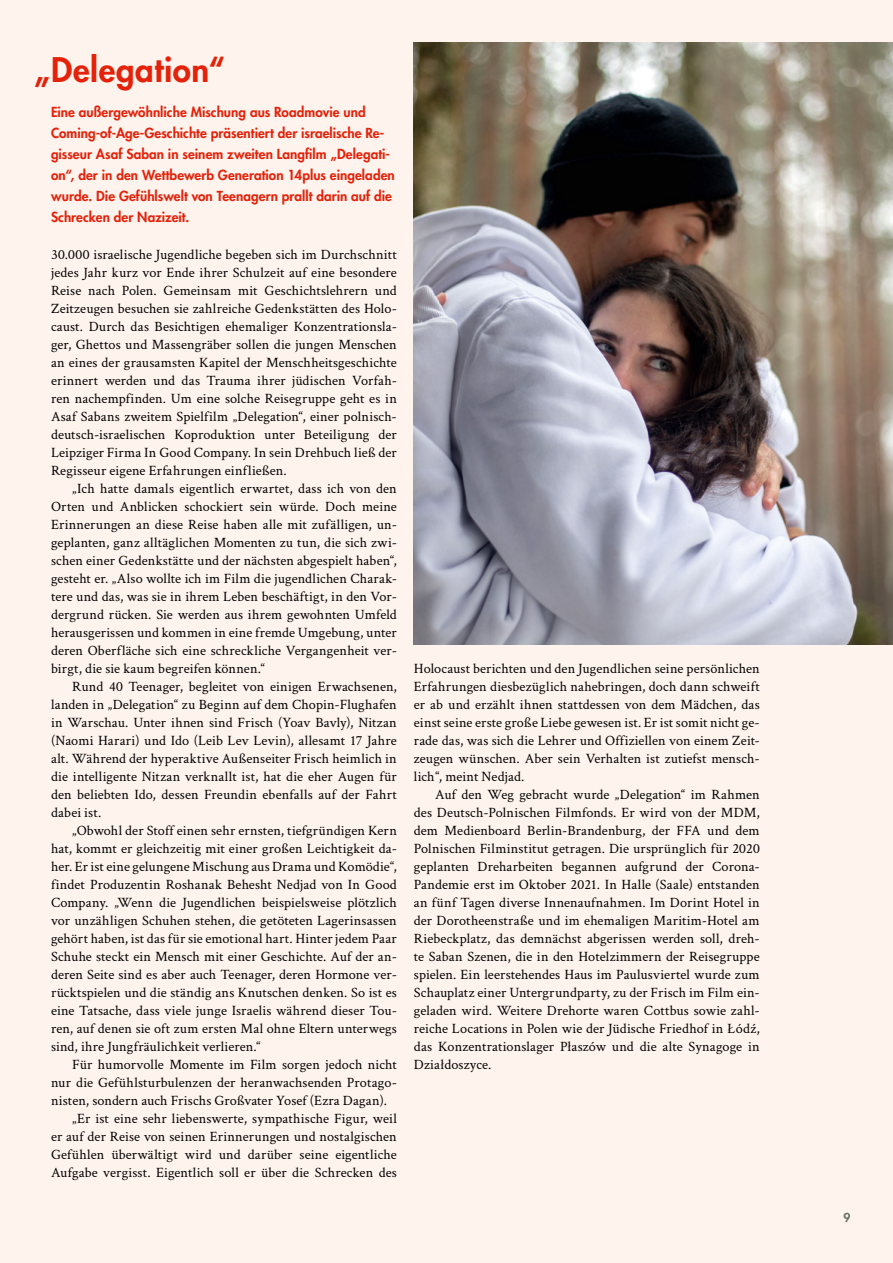
<style>
.page{position:relative;width:893px;height:1263px;background:#fef3ed}
.page>*{position:absolute;margin:0;border:0;box-sizing:border-box;transform-origin:0 0}
._3_Head_groß{font:800 33px "Futura Std";letter-spacing:.02em;color:#e4220a}
.Text_mit_Einzug{font:14.25px/18px "Crimson Text";letter-spacing:.005em;color:#000;text-align:justify}
.Text{font:14.25px/18px "Crimson Text";letter-spacing:.005em;color:#000;text-align:justify}
.Teaser_NEU{font:800 13.5px/21px "Futura Std";letter-spacing:.005em;color:#e4220a}
.t1{font:800 12px "Futura Std";color:#677168}
</style>
<div class="page">
<img style="left:414px;top:43px;width:479px;height:601px">
<p class="_3_Head_groß" style="left:34px;top:49px;width:192px">„Delegation“</p>
<p class="Teaser_NEU" style="left:51px;top:102px;width:345px">Eine außergewöhnliche Mischung aus Roadmovie und Coming-of-Age-Geschichte präsentiert der israelische Re&shy;gisseur Asaf Saban in seinem zweiten Langfilm „Delegati&shy;on“, der in den Wettbewerb Generation 14plus eingeladen wurde. Die Gefühlswelt von Teenagern prallt darin auf die Schrecken der Nazizeit.</p>
<p class="Text" style="left:51px;top:244px;width:347px">30.000 israelische Jugendliche begeben sich im Durchschnitt jedes Jahr kurz vor Ende ihrer Schulzeit auf eine besondere Reise nach Polen. Gemeinsam mit Geschichtslehrern und Zeitzeugen besuchen sie zahlreiche Gedenkstätten des Holo&shy;caust. Durch das Besichtigen ehemaliger Konzentrationsla&shy;ger, Ghettos und Massengräber sollen die jungen Menschen an eines der grausamsten Kapitel der Menschheitsgeschichte erinnert werden und das Trauma ihrer jüdischen Vorfah&shy;ren nachempfinden. Um eine solche Reisegruppe geht es in Asaf Sabans zweitem Spielfilm „Delegation“, einer polnisch&shy;deutsch-israelischen Koproduktion unter Beteiligung der Leipziger Firma In Good Company. In sein Drehbuch ließ der Regisseur eigene Erfahrungen einfließen.</p>
<p class="Text_mit_Einzug" style="left:51px;top:478px;width:347px;text-indent:21px">„Ich hatte damals eigentlich erwartet, dass ich von den Orten und Anblicken schockiert sein würde. Doch meine Erinnerungen an diese Reise haben alle mit zufälligen, un&shy;geplanten, ganz alltäglichen Momenten zu tun, die sich zwi&shy;schen einer Gedenkstätte und der nächsten abgespielt haben“, gesteht er. „Also wollte ich im Film die jugendlichen Charak&shy;tere und das, was sie in ihrem Leben beschäftigt, in den Vor&shy;dergrund rücken. Sie werden aus ihrem gewohnten Umfeld herausgerissen und kommen in eine fremde Umgebung, unter deren Oberfläche sich eine schreckliche Vergangenheit ver&shy;birgt, die sie kaum begreifen können.“</p>
<p class="Text_mit_Einzug" style="left:51px;top:676px;width:347px;text-indent:21px">Rund 40 Teenager, begleitet von einigen Erwachsenen, landen in „Delegation“ zu Beginn auf dem Chopin-Flughafen in Warschau. Unter ihnen sind Frisch (Yoav Bavly), Nitzan (Naomi Harari) und Ido (Leib Lev Levin), allesamt 17 Jahre alt. Während der hyperaktive Außenseiter Frisch heimlich in die intelligente Nitzan verknallt ist, hat die eher Augen für den beliebten Ido, dessen Freundin ebenfalls auf der Fahrt dabei ist.</p>
<p class="Text_mit_Einzug" style="left:51px;top:820px;width:347px;text-indent:21px">„Obwohl der Stoff einen sehr ernsten, tiefgründigen Kern hat, kommt er gleichzeitig mit einer großen Leichtigkeit da&shy;her. Er ist eine gelungene Mischung aus Drama und Komödie“, findet Produzentin Roshanak Behesht Nedjad von In Good Company. „Wenn die Jugendlichen beispielsweise plötzlich vor unzähligen Schuhen stehen, die getöteten Lagerinsassen gehört haben, ist das für sie emotional hart. Hinter jedem Paar Schuhe steckt ein Mensch mit einer Geschichte. Auf der an&shy;deren Seite sind es aber auch Teenager, deren Hormone ver&shy;rücktspielen und die ständig ans Knutschen denken. So ist es eine Tatsache, dass viele junge Israelis während dieser Tou&shy;ren, auf denen sie oft zum ersten Mal ohne Eltern unterwegs sind, ihre Jungfräulichkeit verlieren.“</p>
<p class="Text_mit_Einzug" style="left:51px;top:1054px;width:347px;text-indent:21px">Für humorvolle Momente im Film sorgen jedoch nicht nur die Gefühlsturbulenzen der heranwachsenden Protago&shy;nisten, sondern auch Frischs Großvater Yosef (Ezra Dagan).</p>
<p class="Text_mit_Einzug" style="left:51px;top:1108px;width:347px;text-indent:21px">„Er ist eine sehr liebenswerte, sympathische Figur, weil er auf der Reise von seinen Erinnerungen und nostalgischen Gefühlen überwältigt wird und darüber seine eigentliche Aufgabe vergisst. Eigentlich soll er über die Schrecken des</p>
<p class="Text_mit_Einzug" style="left:414px;top:658px;width:347px">Holocaust berichten und den Jugendlichen seine persönlichen Erfahrungen diesbezüglich nahebringen, doch dann schweift er ab und erzählt ihnen stattdessen von dem Mädchen, das einst seine erste große Liebe gewesen ist. Er ist somit nicht ge&shy;rade das, was sich die Lehrer und Offiziellen von einem Zeit&shy;zeugen wünschen. Aber sein Verhalten ist zutiefst mensch&shy;lich“, meint Nedjad.</p>
<p class="Text_mit_Einzug" style="left:414px;top:784px;width:347px;text-indent:21px">Auf den Weg gebracht wurde „Delegation“ im Rahmen des Deutsch-Polnischen Filmfonds. Er wird von der MDM, dem Medienboard Berlin-Brandenburg, der FFA und dem Polnischen Filminstitut getragen. Die ursprünglich für 2020 geplanten Dreharbeiten begannen aufgrund der Corona-Pandemie erst im Oktober 2021. In Halle (Saale) entstanden an fünf Tagen diverse Innenaufnahmen. Im Dorint Hotel in der Dorotheenstraße und im ehemaligen Maritim-Hotel am Riebeckplatz, das demnächst abgerissen werden soll, dreh&shy;te Saban Szenen, die in den Hotelzimmern der Reisegruppe spielen. Ein leerstehendes Haus im Paulusviertel wurde zum Schauplatz einer Untergrundparty, zu der Frisch im Film ein&shy;geladen wird. Weitere Drehorte waren Cottbus sowie zahl&shy;reiche Locations in Polen wie der Jüdische Friedhof in Łódź, das Konzentrationslager Płaszów und die alte Synagoge in Działdoszyce.</p>
<p class="t1" style="left:843px;top:1210px;width:8px">9</p>
</div>
